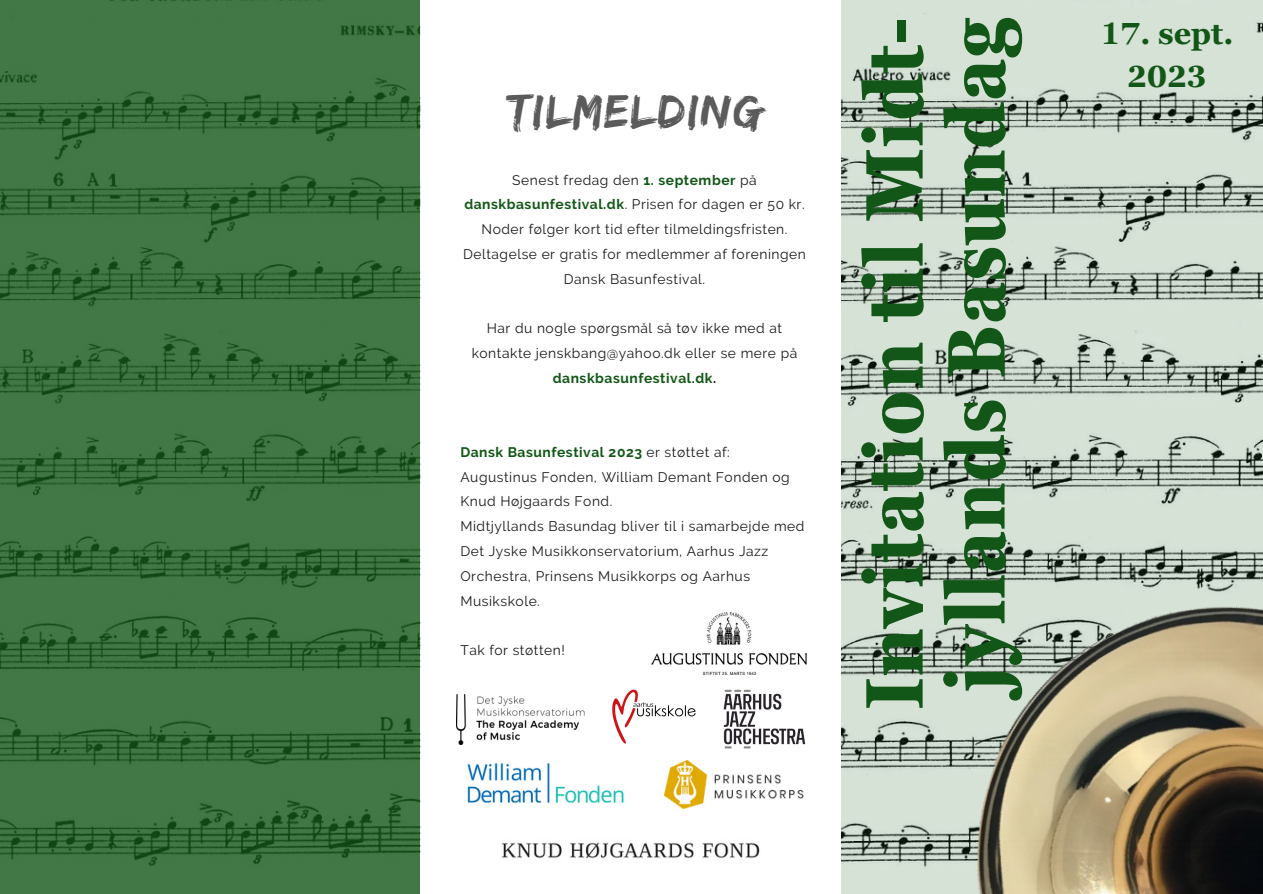
<style>
.page{position:relative;width:1263px;height:894px;background:#fff}
.page>*{position:absolute;margin:0;border:0;box-sizing:border-box;transform-origin:0 0}
.t1{font:700 condensed 81.15px "Georgia Pro";color:#125717}
.t2{font:49.05px "Edo";letter-spacing:.04em;color:#5b5b5b}
.t3{font:700 30.45px/42px "Georgia Pro";color:#125717;text-align:center}
.t4{font:13.8px/24.8px "Raleway";letter-spacing:.04em;color:#191919;text-align:center}
.t5{font:700 13.8px "Raleway";letter-spacing:.04em;color:#125717}
.s1{font-weight:700;color:#125717}
.s2{font-weight:700}
.s3{font-weight:400;color:#191919}
</style>
<div class="page">
<img style="left:841px;top:0;width:422px;height:893px">
<img style="left:881px;top:516px;width:382px;height:377px">
<img style="left:0;top:0;width:421px;height:893px">
<img style="left:501px;top:842px;width:259px;height:17px">
<img style="left:456px;top:694px;width:128px;height:50px">
<img style="left:723px;top:689px;width:82px;height:59px">
<img style="left:664px;top:760px;width:140px;height:48px">
<img style="left:612px;top:689px;width:84px;height:55px">
<img style="left:467px;top:763px;width:157px;height:40px">
<img style="left:651px;top:612px;width:155px;height:62px">
<p class="t2" style="left:508px;top:82px;width:256px">TILMELDING</p>
<p class="t4" style="left:464px;top:167px;width:342px">Senest fredag den <span class="s1">1. september</span> på <span class="s1">danskbasunfestival.dk</span>. Prisen for dagen er 50 kr.</p>
<p class="t4" style="left:481px;top:217px;width:308px">Noder følger kort tid efter tilmeldingsfristen.</p>
<p class="t4" style="left:463px;top:241px;width:344px">Deltagelse er gratis for medlemmer af foreningen<br>Dansk Basunfestival.</p>
<p class="t4" style="left:472px;top:316px;width:327px">Har du nogle spørgsmål så tøv ikke med at kontakte jenskbang@yahoo.dk eller se mere på <span class="s1">danskbasunfestival.dk</span><span class="s2">.</span></p>
<p class="t5" style="left:460px;top:444px;width:271px">Dansk Basunfestival 2023 <span class="s3">er støttet af:</span></p>
<p class="t4" style="left:460px;top:464px;width:331px;text-align:left">Augustinus Fonden, William Demant Fonden og<br>Knud Højgaards Fond.</p>
<p class="t4" style="left:460px;top:514px;width:346px">Midtjyllands Basundag bliver til i samarbejde med</p>
<p class="t4" style="left:460px;top:538px;width:309px;text-align:left">Det Jyske Musikkonservatorium, Aarhus Jazz<br>Orchestra, Prinsens Musikkorps og Aarhus<br>Musikskole.</p>
<p class="t4" style="left:460px;top:637px;width:106px">Tak for støtten!</p>
<p class="t1" style="left:848px;top:710px;width:695px;rotate:-90deg">Invitation til Midt-</p>
<p class="t1" style="left:930px;top:692px;width:677px;rotate:-90deg">jyllands Basundag</p>
<p class="t3" style="left:1101px;top:13px;width:134px">17. sept.<br>2023</p>
</div>
